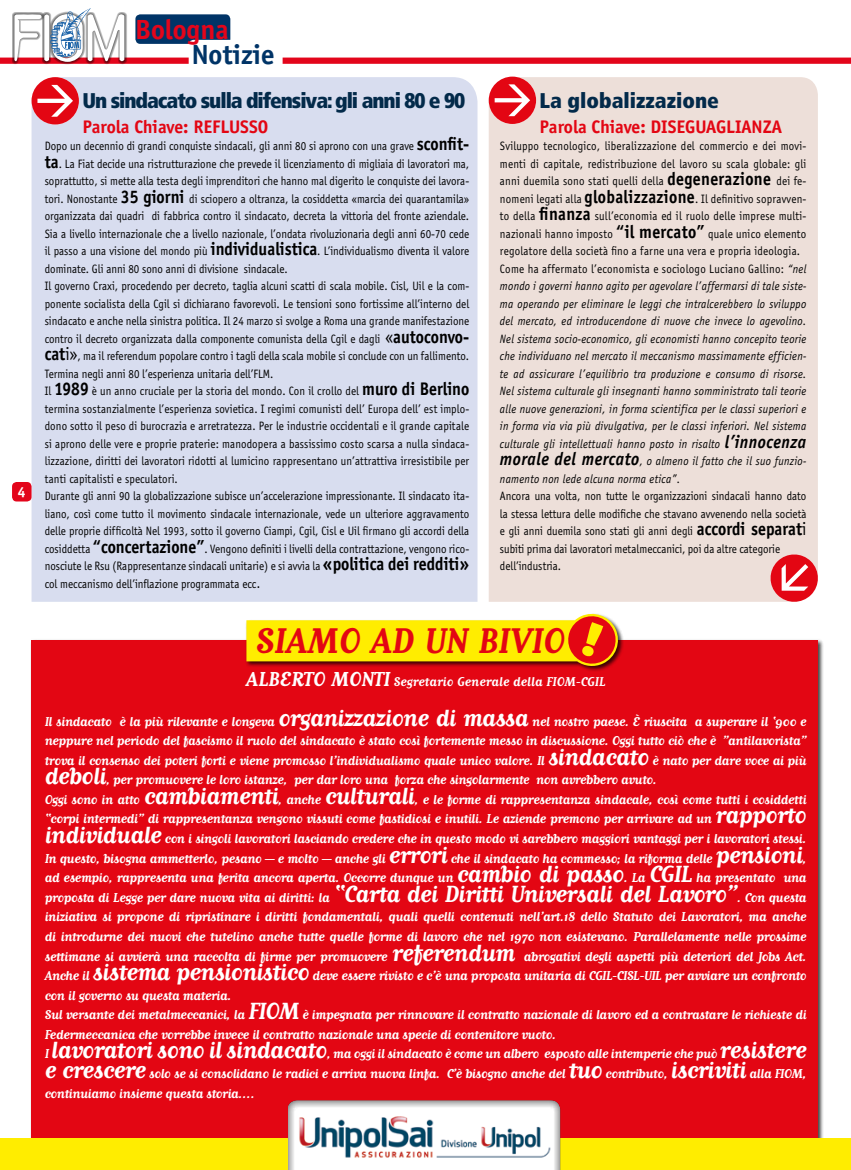
<style>
.page{position:relative;width:851px;height:1170px;background:#fff}
.page>*{position:absolute;margin:0;border:0;box-sizing:border-box;transform-origin:0 0}
.t1{font:700 41.88px "Matrix Script";color:#e30613}
.t2{font:700 28.5px "Officina Sans";color:#e3051b}
.t3{font:700 28.5px "Officina Sans";color:#003467}
.t4{font:900 condensed 21.25px "Frutiger";letter-spacing:-.05em;color:#032a4a}
.t5{font:900 condensed 21.25px "Frutiger";color:#032a4a}
.t6{font:700 18.75px "Officina Sans";color:#e30613}
.t7{font:700 15.12px/19.6px "Matrix Script";letter-spacing:-.025em;color:#fff}
.t8{font:700 15px "Matrix Script";color:#fff}
.t9{font:700 15px "Officina Sans";color:#fff}
.t10{font:12.5px/17.5px "Officina Sans";color:#000;scale:.9 1}
.t11{font:italic 12.5px/17.5px "Officina Sans";letter-spacing:.025em;color:#000;scale:.9 1}
.s1{font-weight:700;font-size:18.75px}
.s2{font-size:18.75px}
.s3{font-family:"Verdana"}
.s4{font-style:normal}
.s5{font-weight:700;font-style:normal;font-size:18.75px}
.s6{font-size:23.75px}
.s7{font-size:27.5px}
</style>
<div class="page">
<div style="left:32px;top:640px;width:785px;height:519px;background:#e30613"></div>
<div style="left:488px;top:77px;width:329px;height:524px;background:#eddfd9"></div>
<div style="left:32px;top:77px;width:445px;height:524px;background:#d8ddef"></div>
<div style="left:0;top:58px;width:850px;height:6px;background:#e3051b"></div>
<div style="left:0;top:1138px;width:850px;height:31px;background:#ffed00"></div>
<div style="left:12px;top:482px;width:20px;height:19px;background:#e3051b;border-radius:5px"></div>
<svg style="left:52px;top:62px;width:33px;height:3px"></svg>
<svg style="left:44px;top:62px;width:8px;height:2px"></svg>
<svg style="left:12px;top:12px;width:32px;height:52px"></svg>
<svg style="left:85px;top:12px;width:42px;height:52px"></svg>
<svg style="left:14px;top:8px;width:110px;height:54px"></svg>
<div style="left:135px;top:14px;width:95px;height:30px;background:#003467;border-radius:5px"></div>
<div style="left:189px;top:40px;width:93px;height:29px;background:#fff;border-radius:5px"></div>
<svg style="left:32px;top:77px;width:47px;height:47px"></svg>
<svg style="left:488px;top:77px;width:48px;height:47px"></svg>
<svg style="left:768px;top:552px;width:50px;height:50px;background:#ea676d"></svg>
<svg style="left:288px;top:1100px;width:273px;height:69px;background:#d5cdcc"></svg>
<img style="left:297px;top:1110px;width:143px;height:59px">
<img style="left:440px;top:1110px;width:111px;height:59px">
<div style="left:245px;top:612px;width:379px;height:60px;background:#000;opacity:.75"></div>
<svg style="left:246px;top:612px;width:375px;height:55px"></svg>
<p class="t9" style="left:18px;top:482px;width:9px">4</p>
<h2 class="t2" style="left:135px;top:12px;width:95px">Bologna</h2>
<h2 class="t3" style="left:192px;top:37px;width:84px">Notizie</h2>
<h3 class="t4" style="left:82px;top:87px;width:384px">Un sindacato sulla difensiva: gli anni 80 e 90</h3>
<h3 class="t6" style="left:82px;top:115px;width:187px">Parola Chiave: REFLUSSO</h3>
<p class="t10" style="left:45px;top:137px;width:473px">Dopo un decennio di grandi conquiste sindacali, gli anni 80 si aprono con una grave <span class="s1">sconfit&shy;ta</span>. La Fiat decide una ristrutturazione che prevede il licenziamento di migliaia di lavoratori ma, soprattutto, si mette alla testa degli imprenditori che hanno mal digerito le conquiste dei lavora&shy;tori. Nonostante <span class="s1">35 giorni</span> di sciopero a oltranza, la cosiddetta «marcia dei quarantamila» organizzata dai quadri di fabbrica contro il sindacato, decreta la vittoria del fronte aziendale.<br>Sia a livello internazionale che a livello nazionale, l’ondata rivoluzionaria degli anni 60-70 cede il passo a una visione del mondo più <span class="s1">individualistica</span>. L’individualismo diventa il valore dominate. Gli anni 80 sono anni di divisione sindacale.<br>Il governo Craxi, procedendo per decreto, taglia alcuni scatti di scala mobile. Cisl, Uil e la com&shy;ponente socialista della Cgil si dichiarano favorevoli. Le tensioni sono fortissime all’interno del sindacato e anche nella sinistra politica. Il 24 marzo si svolge a Roma una grande manifestazione contro il decreto organizzata dalla componente comunista della Cgil e dagli <span class="s2">«</span><span class="s1">autoconvo&shy;cat</span><span class="s2">i»</span>, ma il referendum popolare contro i tagli della scala mobile si conclude con un fallimento.<br>Termina negli anni 80 l’esperienza unitaria dell’FLM.<br>Il <span class="s1">1989</span> è un anno cruciale per la storia del mondo. Con il crollo del <span class="s1">muro di Berlino </span>termina sostanzialmente l’esperienza sovietica. I regimi comunisti dell’ Europa dell’ est implo&shy;dono sotto il peso di burocrazia e arretratezza. Per le industrie occidentali e il grande capitale si aprono delle vere e proprie praterie: manodopera a bassissimo costo scarsa a nulla sindaca&shy;lizzazione, diritti dei lavoratori ridotti al lumicino rappresentano un’attrattiva irresistibile per tanti capitalisti e speculatori.<br>Durante gli anni 90 la globalizzazione subisce un’accelerazione impressionante. Il sindacato ita&shy;liano, così come tutto il movimento sindacale internazionale, vede un ulteriore aggravamento delle proprie difficoltà Nel 1993, sotto il governo Ciampi, Cgil, Cisl e Uil firmano gli accordi della cosiddetta <span class="s1">“concertazione”</span>. Vengono definiti i livelli della contrattazione, vengono rico&shy;nosciute le Rsu (Rappresentanze sindacali unitarie) e si avvia la <span class="s1">«politica dei redditi» </span>col meccanismo dell’inflazione programmata ecc<span class="s3">.</span></p>
<h3 class="t5" style="left:539px;top:87px;width:181px">La globalizzazione</h3>
<h3 class="t6" style="left:539px;top:115px;width:244px">Parola Chiave: DISEGUAGLIANZA</h3>
<p class="t11" style="left:500px;top:137px;width:342px"><span class="s4">Sviluppo tecnologico, liberalizzazione del commercio e dei movi&shy;menti di capitale, redistribuzione del lavoro su scala globale: gli anni duemila sono stati quelli della</span> <span class="s5">degenerazione</span> <span class="s4">dei fe&shy;nomeni legati alla</span> <span class="s5">globalizzazione</span><span class="s4">. Il definitivo sopravven&shy;to della</span> <span class="s5">finanza</span> <span class="s4">sull’economia ed il ruolo delle imprese multi&shy;nazionali hanno imposto</span> <span class="s5">“il mercato”</span> <span class="s4">quale unico elemento regolatore della società fino a farne una vera e propria ideologia.<br>Come ha affermato l’economista e sociologo Luciano Gallino:</span> “nel mondo i governi hanno agito per agevolare l’affermarsi di tale siste&shy;ma operando per eliminare le leggi che intralcerebbero lo sviluppo del mercato, ed introducendone di nuove che invece lo agevolino.<br>Nel sistema socio-economico, gli economisti hanno concepito teorie che individuano nel mercato il meccanismo massimamente efficien&shy;te ad assicurare l’equilibrio tra produzione e consumo di risorse.<br>Nel sistema culturale gli insegnanti hanno somministrato tali teorie alle nuove generazioni, in forma scientifica per le classi superiori e in forma via via più divulgativa, per le classi inferiori. Nel sistema culturale gli intellettuali hanno posto in risalto <span class="s1">l’innocenza morale del mercato</span>, o almeno il fatto che il suo funzio&shy;namento non lede alcuna norma etica”.</p>
<p class="t10" style="left:500px;top:487px;width:342px">Ancora una volta, non tutte le organizzazioni sindacali hanno dato la stessa lettura delle modifiche che stavano avvenendo nella società e gli anni duemila sono stati gli anni degli <span class="s1">accordi separat</span><span class="s2">i </span>subiti prima dai lavoratori metalmeccanici, poi da altre categorie dell’industria.</p>
<h1 class="t1" style="left:256px;top:620px;width:310px">SIAMO AD UN BIVIO</h1>
<p class="t8" style="left:246px;top:674px;width:361px"><span class="s6">ALBERTO MONTI</span> Segretario Generale della FIOM-CGIL</p>
<p class="t7" style="left:45px;top:711px;width:763px">Il sindacato è la più rilevante e longeva <span class="s7">organizzazione di massa</span> nel nostro paese. È riuscita a superare il ‘900 e neppure nel periodo del fascismo il ruolo del sindacato è stato così fortemente messo in discussione. Oggi tutto ciò che è ”antilavorista” trova il consenso dei poteri forti e viene promosso l’individualismo quale unico valore. Il <span class="s7">sindacato</span> è nato per dare voce ai più <span class="s7">deboli</span>, per promuovere le loro istanze, per dar loro una forza che singolarmente non avrebbero avuto.<br>Oggi sono in atto <span class="s7">cambiamenti</span>, anche <span class="s7">culturali</span>, e le forme di rappresentanza sindacale, così come tutti i cosiddetti “corpi intermedi” di rappresentanza vengono vissuti come fastidiosi e inutili. Le aziende premono per arrivare ad un <span class="s7">rapporto individuale</span> con i singoli lavoratori lasciando credere che in questo modo vi sarebbero maggiori vantaggi per i lavoratori stessi.<br>In questo, bisogna ammetterlo, pesano – e molto – anche gli <span class="s7">errori</span> che il sindacato ha commesso; la riforma delle <span class="s7">pensioni</span>, ad esempio, rappresenta una ferita ancora aperta. Occorre dunque un <span class="s7">cambio di passo</span>. La <span class="s7">CGIL</span> ha presentato una proposta di Legge per dare nuova vita ai diritti: la <span class="s7">“Carta dei Diritti Universali del Lavoro”</span>. Con questa iniziativa si propone di ripristinare i diritti fondamentali, quali quelli contenuti nell’art.18 dello Statuto dei Lavoratori, ma anche di introdurne dei nuovi che tutelino anche tutte quelle forme di lavoro che nel 1970 non esistevano. Parallelamente nelle prossime settimane si avvierà una raccolta di firme per promuovere <span class="s7">referendum</span> abrogativi degli aspetti più deteriori del Jobs Act.<br>Anche il <span class="s7">sistema pensionistico</span> deve essere rivisto e c’è una proposta unitaria di CGIL-CISL-UIL per avviare un confronto con il governo su questa materia.<br>Sul versante dei metalmeccanici, la <span class="s7">FIOM</span> è impegnata per rinnovare il contratto nazionale di lavoro ed a contrastare le richieste di Federmeccanica che vorrebbe invece il contratto nazionale una specie di contenitore vuoto.<br>I <span class="s7">lavoratori sono il sindacato</span>, ma oggi il sindacato è come un albero esposto alle intemperie che può <span class="s7">resistere e crescere</span> solo se si consolidano le radici e arriva nuova linfa. C’è bisogno anche del <span class="s7">tuo</span> contributo, <span class="s7">iscriviti</span> alla FIOM, continuiamo insieme questa storia….</p>
</div>
